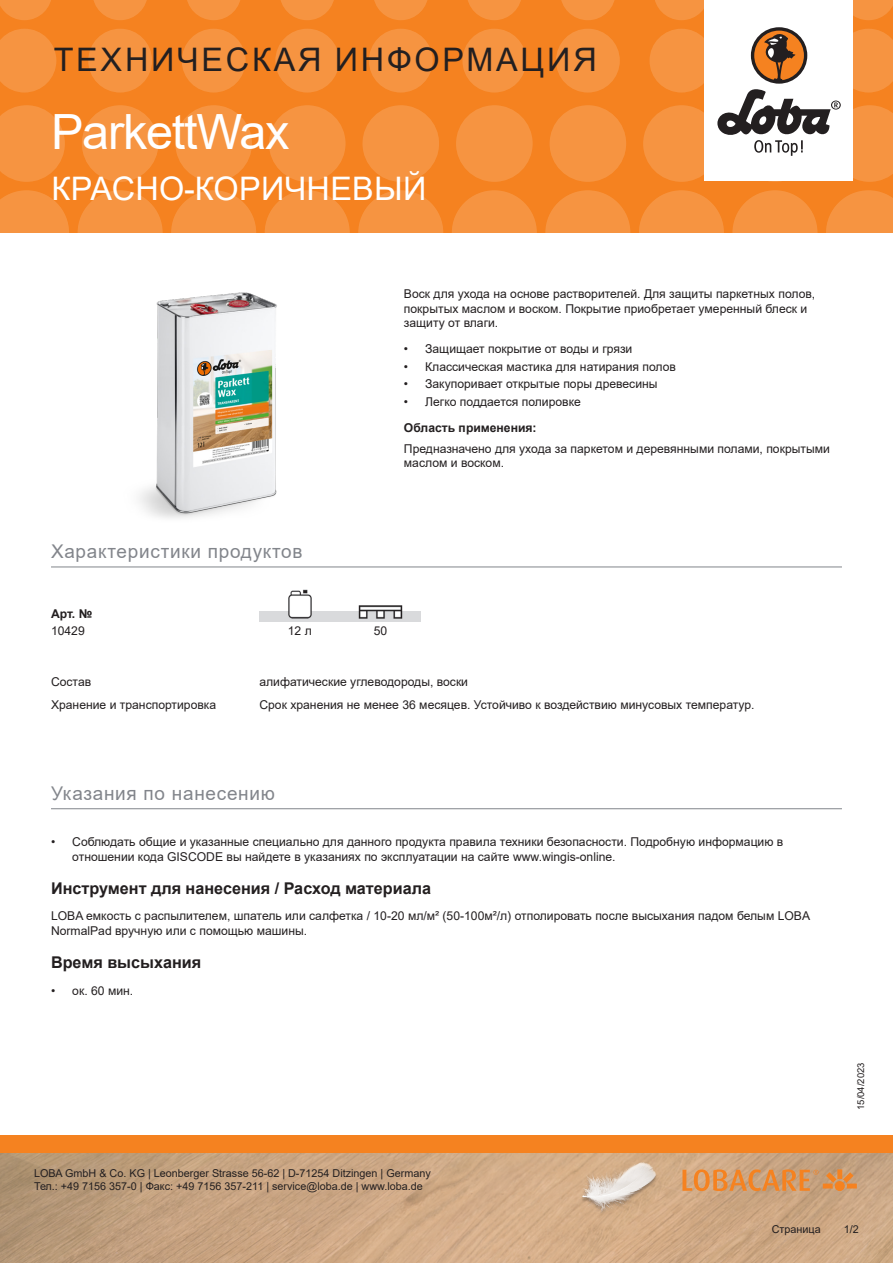
<style>
.page{position:relative;width:893px;height:1263px;background:#fff}
.page>*{position:absolute;margin:0;border:0;box-sizing:border-box;transform-origin:0 0}
.Produktname_Arial{font:48.6px "Arial";letter-spacing:-.025em;color:#fff}
.t1{font:32.4px "Arial";letter-spacing:.085em;color:#231f20}
.t2{font:32.4px "Arial";letter-spacing:.01em;color:#fff}
.Titel_grau_Arial{font:18.9px "Arial";letter-spacing:.04em;color:#82858b}
.h1_Arial{font:700 16.2px "Arial";color:#231f20}
.Text_Arial{font:12.15px/14.5px "Arial";color:#231f20}
.Text_Bold_Arial{font:700 12.15px "Arial";color:#231f20}
.Text_zentriert_Arial{font:12.15px "Arial";color:#231f20}
.t3{font:10.8px/12.9px "Arial";color:#231f20}
.t4{font:9.45px "Arial";color:#231f20}
</style>
<div class="page">
<div style="left:0;top:0;width:893px;height:233px;background:#f58220"></div>
<svg style="left:0;top:190px;width:69px;height:43px"></svg>
<svg style="left:78px;top:190px;width:85px;height:85px;fill:#f69441"></svg>
<svg style="left:171px;top:190px;width:85px;height:85px;fill:#f69441"></svg>
<svg style="left:265px;top:190px;width:85px;height:85px;fill:#f69441"></svg>
<svg style="left:358px;top:190px;width:85px;height:85px;fill:#f69441"></svg>
<svg style="left:545px;top:190px;width:85px;height:85px;fill:#f69441"></svg>
<svg style="left:452px;top:190px;width:85px;height:85px;fill:#f69441"></svg>
<svg style="left:732px;top:190px;width:85px;height:85px;fill:#f69441"></svg>
<svg style="left:639px;top:190px;width:85px;height:85px;fill:#f69441"></svg>
<svg style="left:826px;top:190px;width:67px;height:43px"></svg>
<svg style="left:0;top:105px;width:65px;height:77px"></svg>
<svg style="left:82px;top:105px;width:76px;height:77px"></svg>
<svg style="left:175px;top:105px;width:77px;height:77px"></svg>
<svg style="left:269px;top:105px;width:76px;height:77px"></svg>
<svg style="left:456px;top:105px;width:77px;height:77px"></svg>
<svg style="left:362px;top:105px;width:77px;height:77px"></svg>
<svg style="left:550px;top:105px;width:76px;height:77px"></svg>
<svg style="left:0;top:29px;width:56px;height:63px"></svg>
<svg style="left:182px;top:29px;width:64px;height:63px"></svg>
<svg style="left:88px;top:29px;width:64px;height:63px"></svg>
<svg style="left:275px;top:29px;width:64px;height:63px"></svg>
<svg style="left:462px;top:29px;width:64px;height:63px"></svg>
<svg style="left:369px;top:29px;width:64px;height:63px"></svg>
<svg style="left:556px;top:29px;width:64px;height:63px"></svg>
<svg style="left:0;top:0;width:51px;height:20px"></svg>
<svg style="left:187px;top:0;width:53px;height:20px"></svg>
<svg style="left:468px;top:0;width:53px;height:20px"></svg>
<svg style="left:655px;top:0;width:49px;height:20px"></svg>
<svg style="left:93px;top:0;width:54px;height:20px"></svg>
<svg style="left:374px;top:0;width:54px;height:20px"></svg>
<svg style="left:281px;top:0;width:53px;height:20px"></svg>
<svg style="left:561px;top:0;width:54px;height:20px"></svg>
<svg style="left:853px;top:0;width:40px;height:20px"></svg>
<img style="left:0;top:1152px;width:893px;height:111px">
<div style="left:0;top:1135px;width:893px;height:17px;background:#f58220"></div>
<div style="left:704px;top:0;width:149px;height:181px;background:#fff"></div>
<svg style="left:643px;top:29px;width:250px;height:153px"></svg>
<img style="left:578px;top:1161px;width:82px;height:81px">
<svg style="left:682px;top:1169px;width:175px;height:22px"></svg>
<hr style="left:51px;top:808px;width:791px;height:1px;background:#82858b">
<hr style="left:51px;top:567px;width:791px;height:1px;background:#82858b">
<img style="left:288px;top:589px;width:115px;height:22px">
<img style="left:259px;top:611px;width:162px;height:11px">
<img style="left:106px;top:272px;width:216px;height:246px">
<h2 class="t1" style="left:54px;top:37px;width:544px">ТЕХНИЧЕСКАЯ ИНФОРМАЦИЯ</h2>
<p class="Produktname_Arial" style="left:51px;top:99px;width:240px">ParkettWax</p>
<h2 class="t2" style="left:52px;top:166px;width:376px">КРАСНО-КОРИЧНЕВЫЙ</h2>
<p class="Text_Arial" style="left:404px;top:286px;width:413px">Воск для ухода на основе растворителей. Для защиты паркетных полов, покрытых маслом и воском. Покрытие приобретает умеренный блеск и защиту от влаги.</p>
<p class="Text_Arial" style="left:404px;top:341px;width:230px">• Защищает покрытие от воды и грязи</p>
<p class="Text_Arial" style="left:404px;top:359px;width:273px">• Классическая мастика для натирания полов</p>
<p class="Text_Arial" style="left:404px;top:376px;width:255px">• Закупоривает открытые поры древесины</p>
<p class="Text_Arial" style="left:404px;top:394px;width:178px">• Легко поддается полировке</p>
<p class="Text_Bold_Arial" style="left:404px;top:419px;width:134px">Область применения:</p>
<p class="Text_Arial" style="left:404px;top:441px;width:427px">Предназначено для ухода за паркетом и деревянными полами, покрытыми маслом и воском.</p>
<p class="Titel_grau_Arial" style="left:51px;top:538px;width:253px">Характеристики продуктов</p>
<p class="Text_Bold_Arial" style="left:51px;top:605px;width:43px">Арт. №</p>
<p class="Text_Arial" style="left:51px;top:623px;width:35px">10429</p>
<p class="Text_zentriert_Arial" style="left:288px;top:622px;width:25px">12 л</p>
<p class="Text_zentriert_Arial" style="left:374px;top:622px;width:15px">50</p>
<p class="Text_Arial" style="left:51px;top:675px;width:42px">Состав</p>
<p class="Text_Arial" style="left:259px;top:675px;width:210px">алифатические углеводороды, воски</p>
<p class="Text_Arial" style="left:51px;top:697px;width:167px">Хранение и транспортировка</p>
<p class="Text_Arial" style="left:259px;top:697px;width:497px">Срок хранения не менее 36 месяцев. Устойчиво к воздействию минусовых температур.</p>
<p class="Titel_grau_Arial" style="left:51px;top:780px;width:225px">Указания по нанесению</p>
<p class="Text_Arial" style="left:72px;top:834px;width:713px;text-indent:-21px">• Соблюдать общие и указанные специально для данного продукта правила техники безопасности. Подробную информацию в отношении кода GISCODE вы найдете в указаниях по эксплуатации на сайте www.wingis-online.</p>
<p class="h1_Arial" style="left:51px;top:876px;width:382px">Инструмент для нанесения / Расход материала</p>
<p class="Text_Arial" style="left:51px;top:909px;width:761px">LOBA емкость с распылителем, шпатель или салфетка / 10-20 мл/м² (50-100м²/л) отполировать после высыхания падом белым LOBA<br>NormalPad вручную или с помощью машины.</p>
<p class="h1_Arial" style="left:51px;top:951px;width:152px">Время высыхания</p>
<p class="Text_Arial" style="left:51px;top:983px;width:84px">• ок. 60 мин.</p>
<p class="t3" style="left:34px;top:1167px;width:398px">LOBA GmbH &amp; Co. KG | Leonberger Strasse 56-62 | D-71254 Ditzingen | Germany<br>Тел.: +49 7156 357-0 | Факс: +49 7156 357-211 | service@loba.de | www.loba.de</p>
<p class="t4" style="left:854px;top:1110px;width:49px;rotate:-90deg">15/04/2023</p>
<p class="t3" style="left:772px;top:1222px;width:50px">Страница</p>
<p class="t3" style="left:844px;top:1222px;width:17px">1/2</p>
</div>
